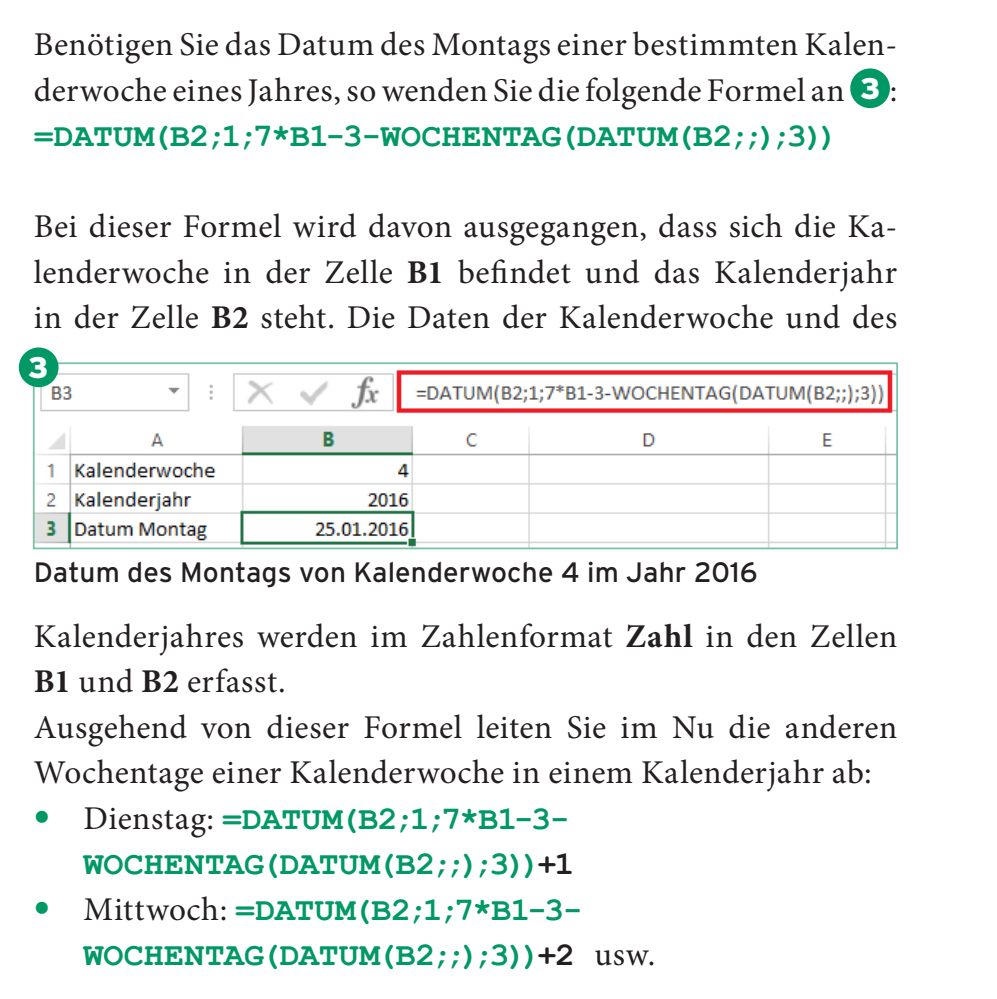
<style>
.page{position:relative;width:997px;height:999px;background:#fff}
.page>*{position:absolute;margin:0;border:0;box-sizing:border-box;transform-origin:0 0}
.t1{font:33.25px/45.5px "Minion Pro";letter-spacing:.015em;color:#231f20}
.t2{font:700 33.25px/45.5px "Courier New";color:#009864;text-align:right}
.t3{font:900 29.75px "Interstate";color:#fff}
.t4{font:28px "Interstate";letter-spacing:.005em;color:#231f20}
.s1{font-family:"Interstate";font-weight:900;font-size:29.75px;color:#fff}
.s2{font-weight:700}
.s3{font-family:"Interstate"}
.s4{font-family:"Minion Pro";font-weight:400;color:#231f20}
.s5{color:#231f20}
</style>
<div class="page">
<div style="left:850px;top:68px;width:40px;height:40px;background:#009864;border-radius:50%"></div>
<img style="left:36px;top:370px;width:859px;height:176px">
<div style="left:33px;top:362px;width:865px;height:187px;border:2px solid #77c1a6"></div>
<div style="left:19px;top:347px;width:40px;height:40px;background:#009864;border-radius:50%"></div>
<p class="t1" style="left:34px;top:22px;width:865px">Benötigen Sie das Datum des Montags einer bestimmten Kalen&shy;derwoche eines Jahres, so wenden Sie die folgende Formel an <span class="s1">3</span> :</p>
<p class="t2" style="left:34px;top:112px;width:806px">=DATUM(B2;1;7*B1-3-WOCHENTAG(DATUM(B2;;);3))</p>
<p class="t1" style="left:34px;top:204px;width:865px;text-align:justify">Bei dieser Formel wird davon ausgegangen, dass sich die Ka&shy;lenderwoche in der Zelle <span class="s2">B1</span> befindet und das Kalenderjahr in der Zelle <span class="s2">B2</span> steht. Die Daten der Kalenderwoche und des</p>
<p class="t3" style="left:28px;top:350px;width:22px">3</p>
<p class="t4" style="left:34px;top:556px;width:725px">Datum des Montags von Kalenderwoche 4 im Jahr 2016</p>
<p class="t1" style="left:34px;top:613px;width:865px">Kalenderjahres werden im Zahlenformat <span class="s2">Zahl</span> in den Zellen <span class="s2">B1</span> und <span class="s2">B2</span> erfasst.<br>Ausgehend von dieser Formel leiten Sie im Nu die anderen Wochentage einer Kalenderwoche in einem Kalenderjahr ab:</p>
<p class="t2" style="left:34px;top:794px;width:542px"><span class="s3">•</span> <span class="s4">Dienstag:</span> =DATUM(B2;1;7*B1-3-<br>WOCHENTAG(DATUM(B2;;);3))<span class="s5">+1</span></p>
<p class="t2" style="left:83px;top:885px;width:573px;text-align:left;text-indent:-50px"><span class="s3">•</span> <span class="s4">Mittwoch:</span> =DATUM(B2;1;7*B1-3-<br>WOCHENTAG(DATUM(B2;;);3))<span class="s5">+2</span> <span class="s4">usw.</span></p>
</div>
